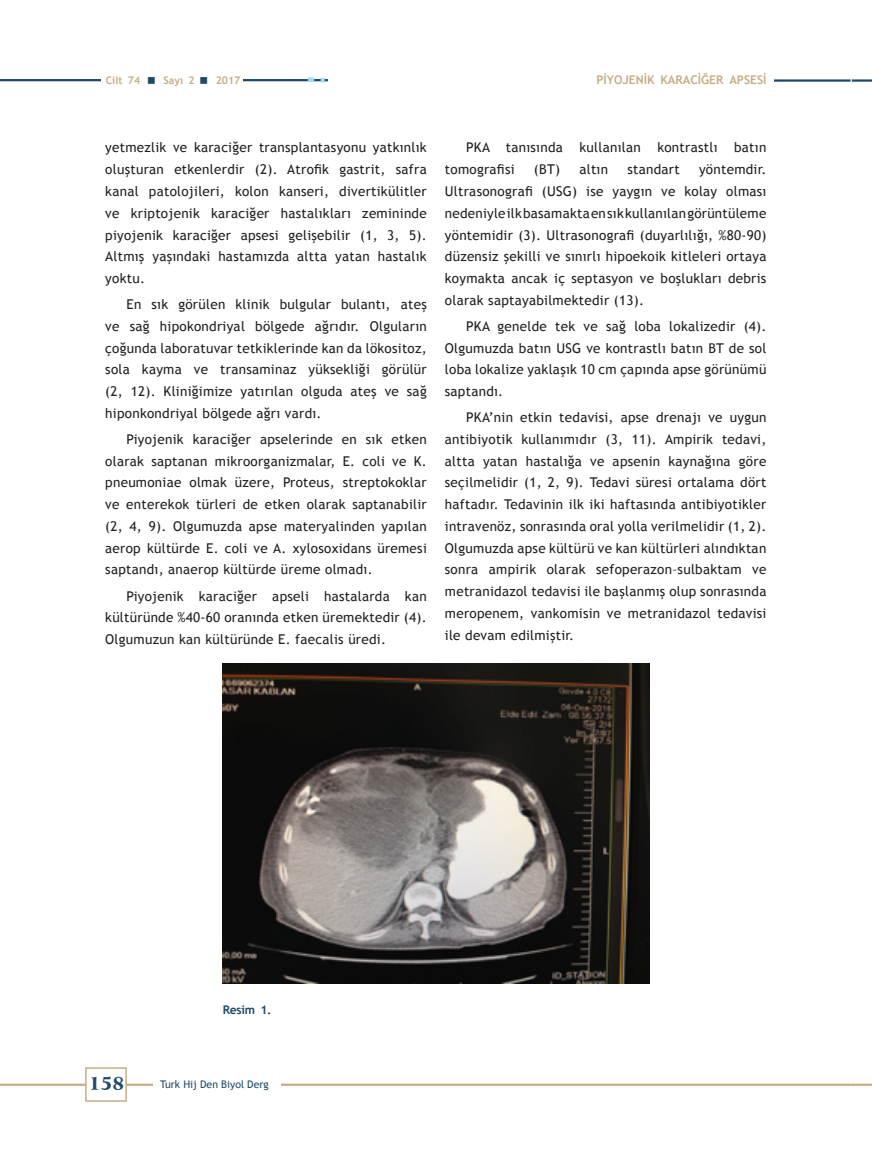
<style>
.page{position:relative;width:872px;height:1170px;background:#fff}
.page>*{position:absolute;margin:0;border:0;box-sizing:border-box;transform-origin:0 0}
.t1{font:900 18px "Arrus BT";color:#1e4967}
.t2{font:13.5px/21.8px "Trebuchet MS";letter-spacing:.02em;color:#231f20;text-align:justify}
.metin{font:700 12px "Trebuchet MS";color:#c4ae83}
.metin-2{font:700 12px "Trebuchet MS";letter-spacing:-.025em;color:#1e4967}
.t3{font:10.5px "Trebuchet MS";color:#1e4967}
.t4{font:700 10.5px "Trebuchet MS";color:#c4ae83}
</style>
<div class="page">
<hr style="left:0;top:79px;width:328px;height:2px;background:#1e4967">
<hr style="left:850px;top:1083px;width:22px;height:2px;background:#c4ae83">
<hr style="left:0;top:1083px;width:850px;height:2px;background:#c4ae83">
<div style="left:85px;top:1067px;width:42px;height:34px;background:#fff;border:2px solid #c4ae83"></div>
<div style="left:153px;top:1077px;width:128px;height:14px;background:#fff"></div>
<div style="left:101px;top:75px;width:141px;height:13px;background:#fff"></div>
<svg style="left:308px;top:78px;width:6px;height:4px"></svg>
<svg style="left:320px;top:78px;width:5px;height:4px"></svg>
<hr style="left:774px;top:79px;width:76px;height:3px;background:#1e4967">
<hr style="left:852px;top:79px;width:20px;height:3px;background:#1e4967">
<img style="left:223px;top:663px;width:426px;height:320px">
<p class="t4" style="left:106px;top:74px;width:36px">Cilt 74</p>
<p class="t4" style="left:163px;top:74px;width:33px">Sayı 2</p>
<p class="t4" style="left:216px;top:74px;width:26px">2017</p>
<p class="metin" style="left:596px;top:72px;width:170px">PIYOJENIK KARACIĞER APSESI</p>
<p class="t2" style="left:105px;top:137px;width:323px">yetmezlik ve karaciğer transplantasyonu yatkınlık oluşturan etkenlerdir (2). Atrofik gastrit, safra kanal patolojileri, kolon kanseri, divertikülitler ve kriptojenik karaciğer hastalıkları zemininde piyojenik karaciğer apsesi gelişebilir (1, 3, 5).<br>Altmış yaşındaki hastamızda altta yatan hastalık yoktu.</p>
<p class="t2" style="left:105px;top:293px;width:323px;text-indent:21px">En sık görülen klinik bulgular bulantı, ateş ve sağ hipokondriyal bölgede ağrıdır. Olguların çoğunda laboratuvar tetkiklerinde kan da lökositoz, sola kayma ve transaminaz yüksekliği görülür (2, 12). Kliniğimize yatırılan olguda ateş ve sağ hiponkondriyal bölgede ağrı vardı.</p>
<p class="t2" style="left:105px;top:428px;width:323px;text-indent:21px">Piyojenik karaciğer apselerinde en sık etken olarak saptanan mikroorganizmalar, E. coli ve K. pneumoniae olmak üzere, Proteus, streptokoklar ve enterekok türleri de etken olarak saptanabilir (2, 4, 9). Olgumuzda apse materyalinden yapılan aerop kültürde E. coli ve A. xylosoxidans üremesi saptandı, anaerop kültürde üreme olmadı.</p>
<p class="t2" style="left:105px;top:585px;width:323px;text-indent:21px">Piyojenik karaciğer apseli hastalarda kan kültüründe %40-60 oranında etken üremektedir (4).<br>Olgumuzun kan kültüründe E. faecalis üredi.</p>
<p class="t2" style="left:445px;top:137px;width:323px;text-indent:21px">PKA tanısında kullanılan kontrastlı batın tomografisi</p>
<p class="t2" style="left:445px;top:159px;width:323px;text-indent:254px">yöntemdir.<br>Ultrasonografi (USG) ise yaygın ve kolay olması nedeniyle ilk basamakta en sık kullanılan görüntüleme yöntemidir (3). Ultrasonografi (duyarlılığı, %80-90) düzensiz şekilli ve sınırlı hipoekoik kitleleri ortaya koymakta ancak iç septasyon ve boşlukları debris olarak saptayabilmektedir (13).</p>
<p class="t2" style="left:445px;top:315px;width:323px;text-indent:21px">PKA genelde tek ve sağ loba lokalizedir (4).<br>Olgumuzda batın USG ve kontrastlı batın BT de sol loba lokalize yaklaşık 10 cm çapında apse görünümü saptandı.</p>
<p class="t2" style="left:445px;top:406px;width:323px;text-indent:21px">PKA’nin etkin tedavisi, apse drenajı ve uygun antibiyotik kullanımıdır (3, 11). Ampirik tedavi, altta yatan hastalığa ve apsenin kaynağına göre seçilmelidir (1, 2, 9). Tedavi süresi ortalama dört haftadır. Tedavinin ilk iki haftasında antibiyotikler intravenöz, sonrasında oral yolla verilmelidir (1, 2).<br>Olgumuzda apse kültürü ve kan kültürleri alındıktan sonra ampirik olarak sefoperazon–sulbaktam ve metranidazol tedavisi ile başlanmış olup sonrasında meropenem, vankomisin ve metranidazol tedavisi ile devam edilmiştir.</p>
<p class="t2" style="left:534px;top:159px;width:28px">(BT)</p>
<p class="t2" style="left:579px;top:159px;width:30px">altın</p>
<p class="t2" style="left:627px;top:159px;width:54px">standart</p>
<p class="metin-2" style="left:223px;top:1001px;width:50px">Resim 1.</p>
<h1 class="t1" style="left:89px;top:1071px;width:37px">158</h1>
<p class="t3" style="left:160px;top:1078px;width:110px">Turk Hij Den Biyol Derg</p>
</div>
